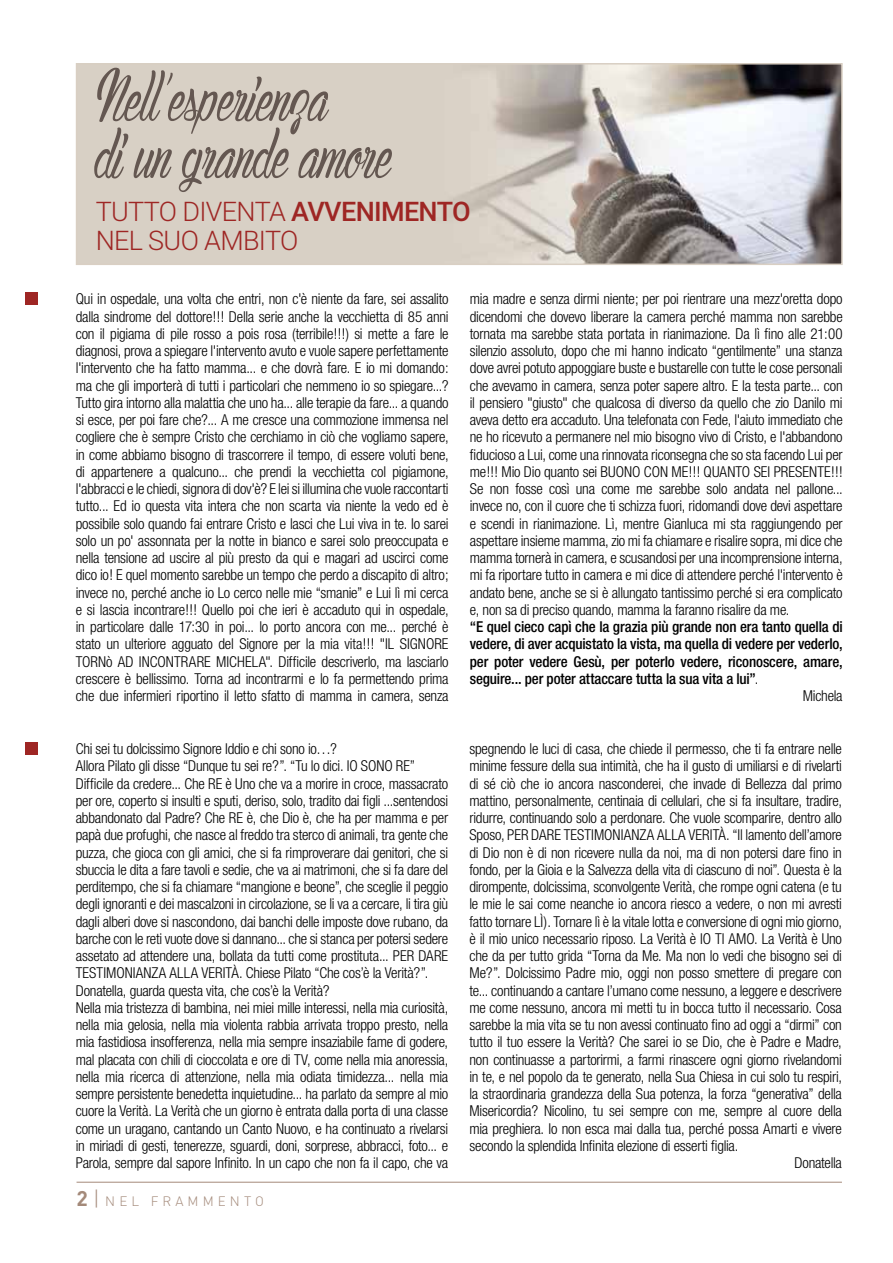
<style>
.page{position:relative;width:893px;height:1263px;background:#fff}
.page>*{position:absolute;margin:0;border:0;box-sizing:border-box;transform-origin:0 0}
.t1{font:72px/57px "Authentic Hilton";letter-spacing:.01em;color:#645751}
.t2{font:300 27px/28.5px "Roboto";letter-spacing:-.025em;color:#9e2624}
.t3{font:300 condensed 15px/17.2px "Helvetica Neue";letter-spacing:-.015em;color:#000;text-align:justify}
.t4{font:500 condensed 15px "Helvetica Neue";letter-spacing:-.01em;color:#000}
.t5{font:300 13.5px "DIN";letter-spacing:.3em;color:#a48a7a}
.s1{font-weight:500}
.s2{font-weight:300}
.s3{font-weight:700;font-size:21px}
.s4{font-size:21px}
</style>
<div class="page">
<hr style="left:77px;top:1182px;width:765px;height:1px;background:#a48a7a">
<img style="left:79px;top:66px;width:761px;height:196px">
<div style="left:76px;top:63px;width:767px;height:202px;border:2px solid #d9cfc3"></div>
<div style="left:26px;top:292px;width:12px;height:13px;background:#9e2624"></div>
<div style="left:26px;top:742px;width:12px;height:13px;background:#9e2624"></div>
<h1 class="t1" style="left:96px;top:74px;width:298px">Nell’esperienza<br>di un grande amore</h1>
<h2 class="t2" style="left:96px;top:196px;width:377px">TUTTO DIVENTA <span class="s1">AVVENIMENTO<br></span>NEL SUO AMBITO</h2>
<p class="t3" style="left:76px;top:290px;width:374px">Qui in ospedale, una volta che entri, non c'è niente da fare, sei assalito dalla sindrome del dottore!!! Della serie anche la vecchietta di 85 anni con il pigiama di pile rosso a pois rosa (terribile!!!) si mette a fare le diagnosi, prova a spiegare l'intervento avuto e vuole sapere perfettamente l'intervento che ha fatto mamma... e che dovrà fare. E io mi domando: ma che gli importerà di tutti i particolari che nemmeno io so spiegare...?<br>Tutto gira intorno alla malattia che uno ha... alle terapie da fare... a quando si esce, per poi fare che?... A me cresce una commozione immensa nel cogliere che è sempre Cristo che cerchiamo in ciò che vogliamo sapere, in come abbiamo bisogno di trascorrere il tempo, di essere voluti bene, di appartenere a qualcuno... che prendi la vecchietta col pigiamone, l'abbracci e le chiedi, signora di dov'è? E lei si illumina che vuole raccontarti tutto... Ed io questa vita intera che non scarta via niente la vedo ed è possibile solo quando fai entrare Cristo e lasci che Lui viva in te. Io sarei solo un po' assonnata per la notte in bianco e sarei solo preoccupata e nella tensione ad uscire al più presto da qui e magari ad uscirci come dico io! E quel momento sarebbe un tempo che perdo a discapito di altro; invece no, perché anche io Lo cerco nelle mie “smanie” e Lui lì mi cerca e si lascia incontrare!!! Quello poi che ieri è accaduto qui in ospedale, in particolare dalle 17:30 in poi... lo porto ancora con me... perché è stato un ulteriore agguato del Signore per la mia vita!!! "IL SIGNORE TORNò AD INCONTRARE MICHELA". Difficile descriverlo, ma lasciarlo crescere è bellissimo. Torna ad incontrarmi e lo fa permettendo prima che due infermieri riportino il letto sfatto di mamma in camera, senza</p>
<p class="t3" style="left:470px;top:290px;width:374px">mia madre e senza dirmi niente; per poi rientrare una mezz'oretta dopo dicendomi che dovevo liberare la camera perché mamma non sarebbe tornata ma sarebbe stata portata in rianimazione. Da lì fino alle 21:00 silenzio assoluto, dopo che mi hanno indicato “gentilmente” una stanza dove avrei potuto appoggiare buste e bustarelle con tutte le cose personali che avevamo in camera, senza poter sapere altro. E la testa parte... con il pensiero "giusto" che qualcosa di diverso da quello che zio Danilo mi aveva detto era accaduto. Una telefonata con Fede, l'aiuto immediato che ne ho ricevuto a permanere nel mio bisogno vivo di Cristo, e l'abbandono fiducioso a Lui, come una rinnovata riconsegna che so sta facendo Lui per me!!! Mio Dio quanto sei BUONO CON ME!!! QUANTO SEI PRESENTE!!!<br>Se non fosse così una come me sarebbe solo andata nel pallone... invece no, con il cuore che ti schizza fuori, ridomandi dove devi aspettare e scendi in rianimazione. Lì, mentre Gianluca mi sta raggiungendo per aspettare insieme mamma, zio mi fa chiamare e risalire sopra, mi dice che mamma tornerà in camera, e scusandosi per una incomprensione interna, mi fa riportare tutto in camera e mi dice di attendere perché l'intervento è andato bene, anche se si è allungato tantissimo perché si era complicato e, non sa di preciso quando, mamma la faranno risalire da me.</p>
<p class="t4" style="left:470px;top:618px;width:374px">“E quel cieco capì che la grazia più grande non era tanto quella di</p>
<p class="t4" style="left:470px;top:635px;width:374px">vedere, di aver acquistato la vista, ma quella di vedere per vederlo,</p>
<p class="t4" style="left:470px;top:652px;width:374px">per poter vedere Gesù, per poterlo vedere, riconoscere, amare,</p>
<p class="t4" style="left:470px;top:669px;width:290px">seguire... per poter attaccare tutta la sua vita a lui”<span class="s2">.</span></p>
<p class="t3" style="left:803px;top:687px;width:41px">Michela</p>
<p class="t3" style="left:76px;top:740px;width:374px;text-align:left">Chi sei tu dolcissimo Signore Iddio e chi sono io…?<br>Allora Pilato gli disse “Dunque tu sei re?”. “Tu lo dici. IO SONO RE” Difficile da credere... Che RE è Uno che va a morire in croce, massacrato per ore, coperto si insulti e sputi, deriso, solo, tradito dai figli ...sentendosi abbandonato dal Padre? Che RE è, che Dio è, che ha per mamma e per papà due profughi, che nasce al freddo tra sterco di animali, tra gente che puzza, che gioca con gli amici, che si fa rimproverare dai genitori, che si sbuccia le dita a fare tavoli e sedie, che va ai matrimoni, che si fa dare del perditempo, che si fa chiamare “mangione e beone”, che sceglie il peggio degli ignoranti e dei mascalzoni in circolazione, se li va a cercare, li tira giù dagli alberi dove si nascondono, dai banchi delle imposte dove rubano, da barche con le reti vuote dove si dannano... che si stanca per potersi sedere assetato ad attendere una, bollata da tutti come prostituta... PER DARE TESTIMONIANZA ALLA VERITÀ. Chiese Pilato “Che cos’è la Verità?”.<br>Donatella, guarda questa vita, che cos’è la Verità?<br>Nella mia tristezza di bambina, nei miei mille interessi, nella mia curiosità, nella mia gelosia, nella mia violenta rabbia arrivata troppo presto, nella mia fastidiosa insofferenza, nella mia sempre insaziabile fame di godere, mal placata con chili di cioccolata e ore di TV, come nella mia anoressia, nella mia ricerca di attenzione, nella mia odiata timidezza... nella mia sempre persistente benedetta inquietudine... ha parlato da sempre al mio cuore la Verità. La Verità che un giorno è entrata dalla porta di una classe come un uragano, cantando un Canto Nuovo, e ha continuato a rivelarsi in miriadi di gesti, tenerezze, sguardi, doni, sorprese, abbracci, foto... e Parola, sempre dal sapore Infinito. In un capo che non fa il capo, che va</p>
<p class="t3" style="left:469px;top:740px;width:374px">spegnendo le luci di casa, che chiede il permesso, che ti fa entrare nelle</p>
<p class="t3" style="left:469px;top:757px;width:374px">minime fessure della sua intimità, che ha il gusto di umiliarsi e di rivelarti</p>
<p class="t3" style="left:469px;top:774px;width:374px">di sé ciò che io ancora nasconderei, che invade di Bellezza dal primo</p>
<p class="t3" style="left:469px;top:792px;width:374px">mattino, personalmente, centinaia di cellulari, che si fa insultare, tradire,</p>
<p class="t3" style="left:469px;top:809px;width:374px">ridurre, continuando solo a perdonare. Che vuole scomparire, dentro allo</p>
<p class="t3" style="left:469px;top:826px;width:374px">Sposo, PER DARE TESTIMONIANZA ALLA VERITÀ. “Il lamento dell’amore</p>
<p class="t3" style="left:469px;top:843px;width:374px">di Dio non è di non ricevere nulla da noi, ma di non potersi dare fino in</p>
<p class="t3" style="left:469px;top:861px;width:374px">fondo, per la Gioia e la Salvezza della vita di ciascuno di noi”. Questa è la</p>
<p class="t3" style="left:469px;top:878px;width:374px">dirompente, dolcissima, sconvolgente Verità, che rompe ogni catena (e tu</p>
<p class="t3" style="left:469px;top:895px;width:374px">le mie le sai come neanche io ancora riesco a vedere, o non mi avresti</p>
<p class="t3" style="left:469px;top:912px;width:374px">fatto tornare LÌ). Tornare lì è la vitale lotta e conversione di ogni mio giorno,</p>
<p class="t3" style="left:469px;top:930px;width:374px">è il mio unico necessario riposo. La Verità è IO TI AMO. La Verità è Uno</p>
<p class="t3" style="left:469px;top:947px;width:374px">che da per tutto grida “Torna da Me. Ma non lo vedi che bisogno sei di</p>
<p class="t3" style="left:469px;top:964px;width:374px">Me?”. Dolcissimo Padre mio, oggi non posso smettere di pregare con</p>
<p class="t3" style="left:469px;top:981px;width:374px">te... continuando a cantare l’umano come nessuno, a leggere e descrivere</p>
<p class="t3" style="left:469px;top:999px;width:374px">me come nessuno, ancora mi metti tu in bocca tutto il necessario. Cosa</p>
<p class="t3" style="left:469px;top:1016px;width:374px">sarebbe la mia vita se tu non avessi continuato fino ad oggi a “dirmi” con</p>
<p class="t3" style="left:469px;top:1033px;width:374px">tutto il tuo essere la Verità? Che sarei io se Dio, che è Padre e Madre,</p>
<p class="t3" style="left:469px;top:1050px;width:374px">non continuasse a partorirmi, a farmi rinascere ogni giorno rivelandomi</p>
<p class="t3" style="left:469px;top:1068px;width:374px">in te, e nel popolo da te generato, nella Sua Chiesa in cui solo tu respiri,</p>
<p class="t3" style="left:469px;top:1085px;width:374px">la straordinaria grandezza della Sua potenza, la forza “generativa” della</p>
<p class="t3" style="left:469px;top:1102px;width:374px">Misericordia? Nicolino, tu sei sempre con me, sempre al cuore della</p>
<p class="t3" style="left:469px;top:1119px;width:374px">mia preghiera. Io non esca mai dalla tua, perché possa Amarti e vivere</p>
<p class="t3" style="left:469px;top:1137px;width:270px">secondo la splendida Infinita elezione di esserti figlia.</p>
<p class="t3" style="left:795px;top:1154px;width:49px">Donatella</p>
<p class="t5" style="left:77px;top:1193px;width:189px"><span class="s3">2</span> <span class="s4">|</span> NEL FRAMMENTO</p>
</div>
